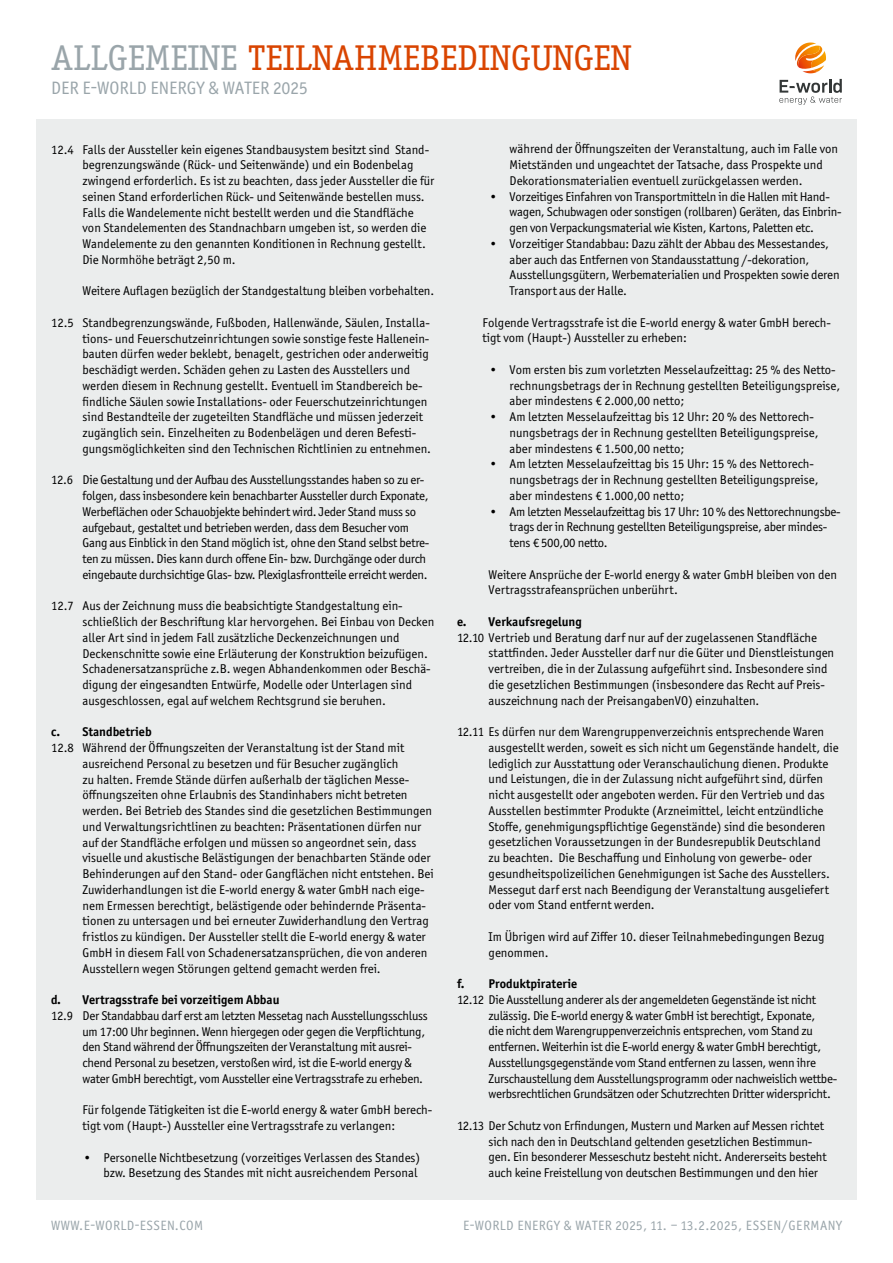
<style>
.page{position:relative;width:893px;height:1263px;background:#fff}
.page>*{position:absolute;margin:0;border:0;box-sizing:border-box;transform-origin:0 0}
.t1{font:36px "Officina Serif Std";color:#d94400}
.t2{font:18px "Officina Sans ITC Pro";color:#9aa5aa}
.t3{font:13.5px "Officina Sans ITC Pro";letter-spacing:.03em;color:#9aa5aa}
.t4{font:12.75px/15.8px "Officina Sans ITC Pro";color:#000}
.t5{font:12.75px/15.8px "Officina Sans ITC Pro";letter-spacing:-.02em;color:#000}
.t6{font:700 12.75px "Officina Sans ITC Pro";color:#000}
.s1{color:#9aa5aa}
</style>
<div class="page">
<div style="left:36px;top:119px;width:821px;height:1080px;background:#ebeded"></div>
<svg style="left:795px;top:43px;width:31px;height:30px"></svg>
<svg style="left:779px;top:79px;width:63px;height:26px"></svg>
<h1 class="t1" style="left:51px;top:37px;width:582px"><span class="s1">ALLGEMEINE</span> TEILNAHMEBEDINGUNGEN</h1>
<h2 class="t2" style="left:51px;top:78px;width:258px">DER E-WORLD ENERGY &amp; WATER 2025</h2>
<p class="t4" style="left:83px;top:141px;width:353px;text-indent:-32px">12.4 Falls der Aussteller kein eigenes Standbausystem besitzt sind Stand&shy;begrenzungswände (Rück- und Seitenwände) und ein Bodenbelag zwingend erforderlich. Es ist zu beachten, dass jeder Aussteller die für seinen Stand erforderlichen Rück- und Seitenwände bestellen muss.<br>Falls die Wandelemente nicht bestellt werden und die Standfläche von Standelementen des Standnachbarn umgeben ist, so werden die Wandelemente zu den genannten Konditionen in Rechnung gestellt.<br>Die Normhöhe beträgt 2,50 m.</p>
<p class="t4" style="left:83px;top:283px;width:353px">Weitere Auflagen bezüglich der Standgestaltung bleiben vorbehalten.</p>
<p class="t4" style="left:83px;top:315px;width:350px;text-indent:-32px">12.5 Standbegrenzungswände, Fußboden, Hallenwände, Säulen, Installa&shy;tions- und Feuerschutzeinrichtungen sowie sonstige feste Hallenein&shy;bauten dürfen weder beklebt, benagelt, gestrichen oder anderweitig beschädigt werden. Schäden gehen zu Lasten des Ausstellers und werden diesem in Rechnung gestellt. Eventuell im Standbereich be&shy;findliche Säulen sowie Installations- oder Feuerschutzeinrichtungen sind Bestandteile der zugeteilten Standfläche und müssen jederzeit zugänglich sein. Einzelheiten zu Bodenbelägen und deren Befesti&shy;gungsmöglichkeiten sind den Technischen Richtlinien zu entnehmen.</p>
<p class="t5" style="left:83px;top:472px;width:348px;text-indent:-32px">12.6 Die Gestaltung und der Aufbau des Ausstellungsstandes haben so zu er&shy;folgen, dass insbesondere kein benachbarter Aussteller durch Exponate, Werbeflächen oder Schauobjekte behindert wird. Jeder Stand muss so aufgebaut, gestaltet und betrieben werden, dass dem Besucher vom Gang aus Einblick in den Stand möglich ist, ohne den Stand selbst betre&shy;ten zu müssen. Dies kann durch offene Ein- bzw. Durchgänge oder durch eingebaute durchsichtige Glas- bzw. Plexiglasfrontteile erreicht werden.</p>
<p class="t4" style="left:83px;top:598px;width:353px;text-indent:-32px">12.7 Aus der Zeichnung muss die beabsichtigte Standgestaltung ein&shy;schließlich der Beschriftung klar hervorgehen. Bei Einbau von Decken aller Art sind in jedem Fall zusätzliche Deckenzeichnungen und Deckenschnitte sowie eine Erläuterung der Konstruktion beizufügen.<br>Schadenersatzansprüche z.B. wegen Abhandenkommen oder Beschä&shy;digung der eingesandten Entwürfe, Modelle oder Unterlagen sind ausgeschlossen, egal auf welchem Rechtsgrund sie beruhen.</p>
<p class="t6" style="left:51px;top:724px;width:102px">c. Standbetrieb</p>
<p class="t4" style="left:83px;top:740px;width:353px;text-indent:-32px">12.8 Während der Öffnungszeiten der Veranstaltung ist der Stand mit ausreichend Personal zu besetzen und für Besucher zugänglich<br>zu halten. Fremde Stände dürfen außerhalb der täglichen Messe&shy;öffnungszeiten ohne Erlaubnis des Standinhabers nicht betreten werden. Bei Betrieb des Standes sind die gesetzlichen Bestimmungen und Verwaltungsrichtlinen zu beachten: Präsentationen dürfen nur auf der Standfläche erfolgen und müssen so angeordnet sein, dass visuelle und akustische Belästigungen der benachbarten Stände oder Behinderungen auf den Stand- oder Gangflächen nicht entstehen. Bei Zuwiderhandlungen ist die E-world energy &amp; water GmbH nach eige&shy;nem Ermessen berechtigt, belästigende oder behindernde Präsenta&shy;tionen zu untersagen und bei erneuter Zuwiderhandlung den Vertrag fristlos zu kündigen. Der Aussteller stellt die E-world energy &amp; water GmbH in diesem Fall von Schadenersatzansprüchen, die von anderen Ausstellern wegen Störungen geltend gemacht werden frei.</p>
<p class="t6" style="left:51px;top:992px;width:230px">d. Vertragsstrafe bei vorzeitigem Abbau</p>
<p class="t5" style="left:83px;top:1007px;width:347px;text-indent:-32px">12.9 Der Standabbau darf erst am letzten Messetag nach Ausstellungsschluss um 17:00 Uhr beginnen. Wenn hiergegen oder gegen die Verpflichtung, den Stand während der Öffnungszeiten der Veranstaltung mit ausrei&shy;chend Personal zu besetzen, verstoßen wird, ist die E-world energy &amp; water GmbH berechtigt, vom Aussteller eine Vertragsstrafe zu erheben.</p>
<p class="t4" style="left:83px;top:1102px;width:351px">Für folgende Tätigkeiten ist die E-world energy &amp; water GmbH berech&shy;tigt vom (Haupt-) Aussteller eine Vertragsstrafe zu verlangen:</p>
<p class="t4" style="left:84px;top:1149px;width:338px;text-align:right">• Personelle Nichtbesetzung (vorzeitiges Verlassen des Standes) bzw. Besetzung des Standes mit nicht ausreichendem Personal</p>
<p class="t4" style="left:510px;top:141px;width:330px">während der Öffnungszeiten der Veranstaltung, auch im Falle von<br>Mietständen und ungeachtet der Tatsache, dass Prospekte und<br>Dekorationsmaterialien eventuell zurückgelassen werden.</p>
<p class="t5" style="left:510px;top:188px;width:334px;text-indent:-19px">• Vorzeitiges Einfahren von Transportmitteln in die Hallen mit Hand&shy;wagen, Schubwagen oder sonstigen (rollbaren) Geräten, das Einbrin&shy;gen von Verpackungsmaterial wie Kisten, Kartons, Paletten etc.</p>
<p class="t4" style="left:510px;top:236px;width:332px;text-indent:-19px">• Vorzeitiger Standabbau: Dazu zählt der Abbau des Messestandes, aber auch das Entfernen von Standausstattung /-dekoration, Ausstellungsgütern, Werbematerialien und Prospekten sowie deren Transport aus der Halle.</p>
<p class="t4" style="left:483px;top:314px;width:350px">Folgende Vertragsstrafe ist die E-world energy &amp; water GmbH berech&shy;tigt vom (Haupt-) Aussteller zu erheben:</p>
<p class="t4" style="left:510px;top:362px;width:332px;text-indent:-19px">• Vom ersten bis zum vorletzten Messelaufzeittag: 25 % des Netto&shy;rechnungsbetrags der in Rechnung gestellten Beteiligungspreise, aber mindestens € 2.000,00 netto;</p>
<p class="t4" style="left:510px;top:409px;width:310px;text-indent:-19px">• Am letzten Messelaufzeittag bis 12 Uhr: 20 % des Nettorech&shy;nungsbetrags der in Rechnung gestellten Beteiligungspreise, aber mindestens € 1.500,00 netto;</p>
<p class="t4" style="left:510px;top:456px;width:310px;text-indent:-19px">• Am letzten Messelaufzeittag bis 15 Uhr: 15 % des Nettorech&shy;nungsbetrags der in Rechnung gestellten Beteiligungspreise, aber mindestens € 1.000,00 netto;</p>
<p class="t5" style="left:510px;top:503px;width:333px;text-indent:-19px">• Am letzten Messelaufzeittag bis 17 Uhr: 10 % des Nettorechnungsbe&shy;trags der in Rechnung gestellten Beteiligungspreise, aber mindes&shy;tens € 500,00 netto.</p>
<p class="t4" style="left:489px;top:566px;width:350px">Weitere Ansprüche der E-world energy &amp; water GmbH bleiben von den<br>Vertragsstrafeansprüchen unberührt.</p>
<p class="t6" style="left:457px;top:614px;width:126px">e. Verkaufsregelung</p>
<p class="t4" style="left:489px;top:629px;width:347px;text-indent:-32px">12.10 Vertrieb und Beratung darf nur auf der zugelassenen Standfläche stattfinden. Jeder Aussteller darf nur die Güter und Dienstleistungen vertreiben, die in der Zulassung aufgeführt sind. Insbesondere sind die gesetzlichen Bestimmungen (insbesondere das Recht auf Preis&shy;auszeichnung nach der PreisangabenVO) einzuhalten.</p>
<p class="t4" style="left:489px;top:724px;width:351px;text-indent:-32px">12.11 Es dürfen nur dem Warengruppenverzeichnis entsprechende Waren ausgestellt werden, soweit es sich nicht um Gegenstände handelt, die lediglich zur Ausstattung oder Veranschaulichung dienen. Produkte und Leistungen, die in der Zulassung nicht aufgeführt sind, dürfen nicht ausgestellt oder angeboten werden. Für den Vertrieb und das Ausstellen bestimmter Produkte (Arzneimittel, leicht entzündliche Stoffe, genehmigungspflichtige Gegenstände) sind die besonderen gesetzlichen Voraussetzungen in der Bundesrepublik Deutschland<br>zu beachten. Die Beschaffung und Einholung von gewerbe- oder gesundheitspolizeilichen Genehmigungen ist Sache des Ausstellers.<br>Messegut darf erst nach Beendigung der Veranstaltung ausgeliefert oder vom Stand entfernt werden.</p>
<p class="t4" style="left:489px;top:929px;width:337px">Im Übrigen wird auf Ziffer 10. dieser Teilnahmebedingungen Bezug genommen.</p>
<p class="t6" style="left:457px;top:976px;width:122px">f. Produktpiraterie</p>
<p class="t5" style="left:489px;top:992px;width:350px;text-indent:-32px">12.12 Die Ausstellung anderer als der angemeldeten Gegenstände ist nicht zulässig. Die E-world energy &amp; water GmbH ist berechtigt, Exponate,<br>die nicht dem Warengruppenverzeichnis entsprechen, vom Stand zu entfernen. Weiterhin ist die E-world energy &amp; water GmbH berechtigt, Ausstellungsgegenstände vom Stand entfernen zu lassen, wenn ihre Zurschaustellung dem Ausstellungsprogramm oder nachweislich wettbe&shy;werbsrechtlichen Grundsätzen oder Schutzrechten Dritter widerspricht.</p>
<p class="t4" style="left:489px;top:1118px;width:340px;text-indent:-32px">12.13 Der Schutz von Erfindungen, Mustern und Marken auf Messen richtet sich nach den in Deutschland geltenden gesetzlichen Bestimmun&shy;gen. Ein besonderer Messeschutz besteht nicht. Andererseits besteht auch keine Freistellung von deutschen Bestimmungen und den hier</p>
<p class="t3" style="left:51px;top:1218px;width:153px">WWW.E-WORLD-ESSEN.COM</p>
<p class="t3" style="left:463px;top:1218px;width:380px">E-WORLD ENERGY &amp; WATER 2025, 11. – 13.2.2025, ESSEN/GERMANY</p>
</div>
